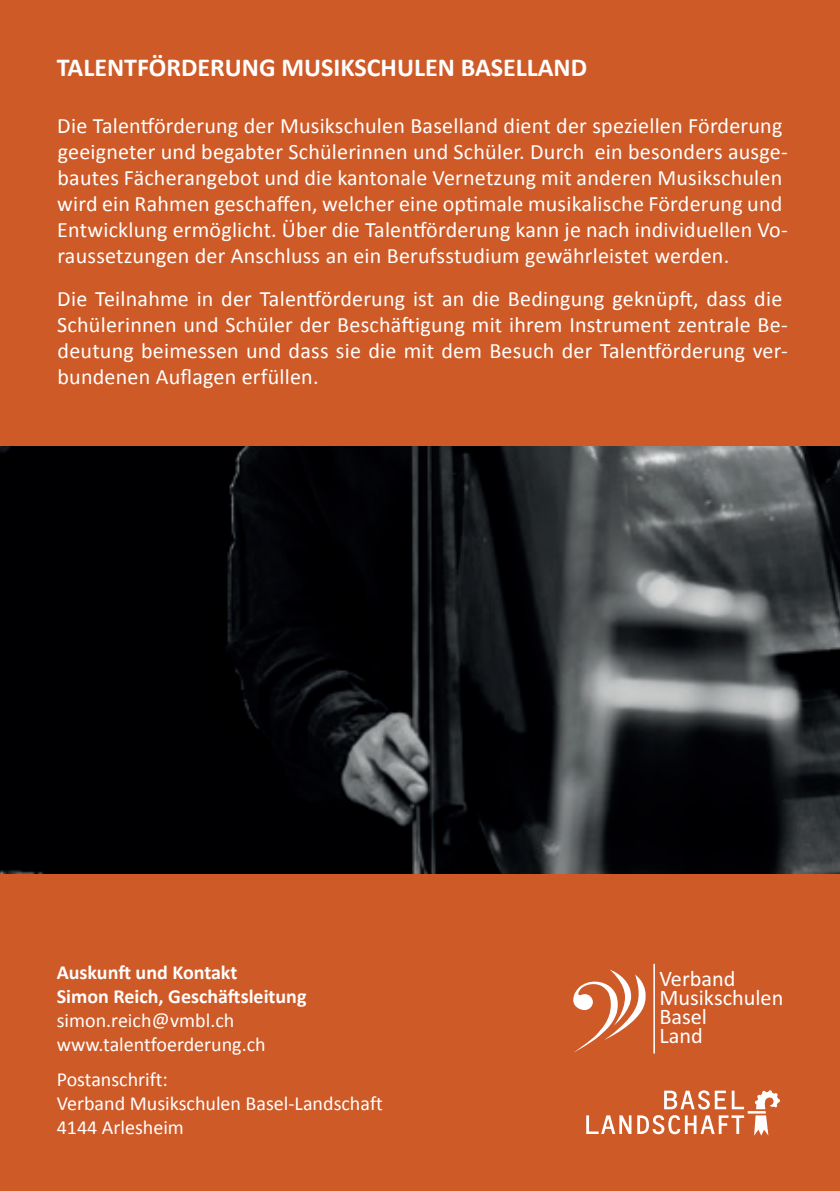
<style>
.page{position:relative;width:840px;height:1191px;background:#fff}
.page>*{position:absolute;margin:0;border:0;box-sizing:border-box;transform-origin:0 0}
.t1{font:700 26px "Calibri";color:#fff}
.t2{font:22.2px/19.2px "Calibri";color:#fff}
.t3{font:22px/26px "Calibri";letter-spacing:.01em;color:#fff}
.t4{font:20px/24px "Calibri";color:#fff}
.t5{font:700 20px/24px "Calibri";color:#fff}
</style>
<div class="page">
<div style="left:0;top:0;width:839px;height:1191px;background:#ce5a27"></div>
<img style="left:0;top:446px;width:839px;height:427px">
<hr style="left:653px;top:964px;width:1px;height:89px;background:#fff">
<svg style="left:573px;top:969px;width:73px;height:83px"></svg>
<svg style="left:586px;top:1115px;width:45px;height:19px"></svg>
<svg style="left:637px;top:1090px;width:142px;height:45px"></svg>
<p class="t1" style="left:57px;top:51px;width:531px">TALENTFÖRDERUNG MUSIKSCHULEN BASELLAND</p>
<p class="t3" style="left:57px;top:112px;width:731px">Die Talentförderung der Musikschulen Baselland dient der speziellen Förderung geeigneter und begabter Schülerinnen und Schüler. Durch ein besonders ausge&shy;bautes Fächerangebot und die kantonale Vernetzung mit anderen Musikschulen wird ein Rahmen geschaffen, welcher eine optimale musikalische Förderung und Entwicklung ermöglicht. Über die Talentförderung kann je nach individuellen Vo&shy;raussetzungen der Anschluss an ein Berufsstudium gewährleistet werden.</p>
<p class="t3" style="left:57px;top:285px;width:731px">Die Teilnahme in der Talentförderung ist an die Bedingung geknüpft, dass die Schülerinnen und Schüler der Beschäftigung mit ihrem Instrument zentrale Be&shy;deutung beimessen und dass sie die mit dem Besuch der Talentförderung ver&shy;bundenen Auflagen erfüllen.</p>
<p class="t5" style="left:57px;top:960px;width:251px">Auskunft und Kontakt<br>Simon Reich, Geschäftsleitung</p>
<p class="t4" style="left:57px;top:1008px;width:210px">simon.reich@vmbl.ch www.talentfoerderung.ch</p>
<p class="t4" style="left:57px;top:1067px;width:327px">Postanschrift:<br>Verband Musikschulen Basel-Landschaft<br>4144 Arlesheim</p>
<p class="t2" style="left:659px;top:968px;width:125px">Verband<br>Musikschulen<br>Basel<br>Land</p>
</div>
